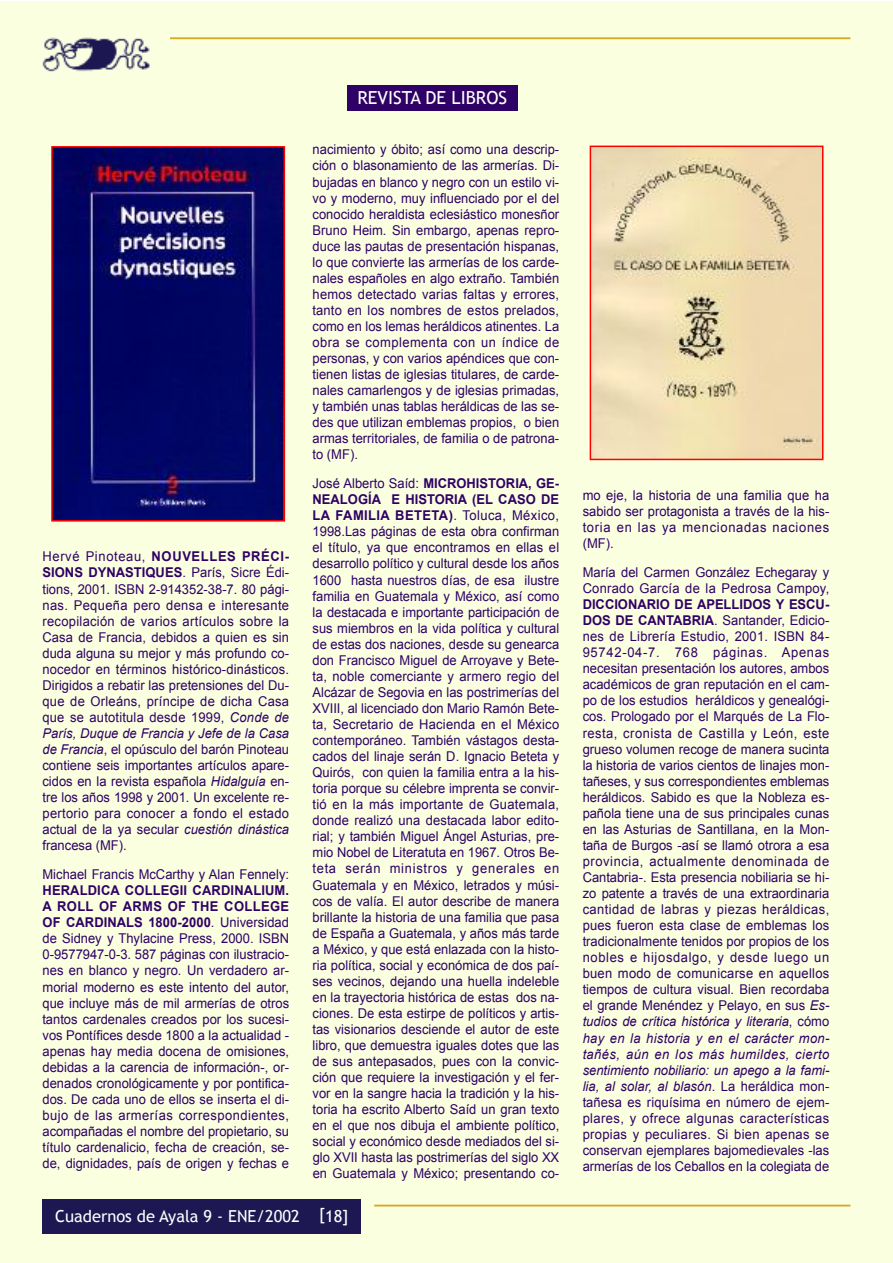
<style>
.page{position:relative;width:893px;height:1263px;background:#fff}
.page>*{position:absolute;margin:0;border:0;box-sizing:border-box;transform-origin:0 0}
.t1{font:18px "Trebuchet MS";color:#fff}
.t2{font:16.5px "Trebuchet MS";color:#fff}
.t3{font:13.5px/16px "Arial";color:#2f0065;text-align:justify;scale:.96 1}
.s1{font-weight:700}
.s2{font-style:italic}
</style>
<div class="page">
<div style="left:0;top:2px;width:893px;height:1260px;background:#faffe0"></div>
<div style="left:43px;top:1199px;width:318px;height:34px;background:#1d1851"></div>
<hr style="left:374px;top:1204px;width:476px;height:2px;background:#d8a925">
<hr style="left:170px;top:37px;width:680px;height:2px;background:#d8a925">
<img style="left:42px;top:37px;width:108px;height:35px">
<div style="left:347px;top:85px;width:170px;height:26px;background:#2f0065"></div>
<img style="left:54px;top:149px;width:228px;height:370px">
<div style="left:51px;top:146px;width:234px;height:376px;border:2px solid #f00"></div>
<img style="left:593px;top:149px;width:227px;height:308px">
<div style="left:590px;top:146px;width:233px;height:314px;border:2px solid #f00"></div>
<p class="t3" style="left:43px;top:549px;width:258px">Hervé Pinoteau, <span class="s1">NOUVELLES PRÉCI-SIONS DYNASTIQUES</span>. París, Sicre Édi&shy;tions, 2001. ISBN 2-914352-38-7. 80 pági&shy;nas. Pequeña pero densa e interesante recopilación de varios artículos sobre la Casa de Francia, debidos a quien es sin duda alguna su mejor y más profundo co&shy;nocedor en términos histórico-dinásticos.<br>Dirigidos a rebatir las pretensiones del Du&shy;que de Orleáns, príncipe de dicha Casa que se autotitula desde 1999, <span class="s2">Conde de París, Duque de Francia y Jefe de la Casa de Francia</span>, el opúsculo del barón Pinoteau contiene seis importantes artículos apare&shy;cidos en la revista española <span class="s2">Hidalguía</span> en&shy;tre los años 1998 y 2001. Un excelente re&shy;pertorio para conocer a fondo el estado actual de la ya secular <span class="s2">cuestión dinástica </span>francesa (MF).</p>
<p class="t3" style="left:43px;top:866px;width:258px">Michael Francis McCarthy y Alan Fennely:</p>
<p class="t3" style="left:43px;top:882px;width:258px"><span class="s1">HERALDICA COLLEGII CARDINALIUM.<br>A ROLL OF ARMS OF THE COLLEGE OF CARDINALS 1800-2000</span>. Universidad de Sidney y Thylacine Press, 2000. ISBN 0-9577947-0-3. 587 páginas con ilustracio&shy;nes en blanco y negro. Un verdadero ar&shy;morial moderno es este intento del autor, que incluye más de mil armerías de otros tantos cardenales creados por los sucesi&shy;vos Pontífices desde 1800 a la actualidad - apenas hay media docena de omisiones, debidas a la carencia de información-, or&shy;denados cronológicamente y por pontifica&shy;dos. De cada uno de ellos se inserta el di&shy;bujo de las armerías correspondientes, acompañadas el nombre del propietario, su título cardenalicio, fecha de creación, se&shy;de, dignidades, país de origen y fechas e</p>
<h1 class="t1" style="left:357px;top:87px;width:151px">REVISTA DE LIbROS</h1>
<h1 class="t1" style="left:412px;top:87px;width:59px">ITuLAR</h1>
<p class="t3" style="left:313px;top:142px;width:258px">nacimiento y óbito; así como una descrip&shy;ción o blasonamiento de las armerías. Di&shy;bujadas en blanco y negro con un estilo vi&shy;vo y moderno, muy influenciado por el del conocido heraldista eclesiástico monesñor Bruno Heim. Sin embargo, apenas repro&shy;duce las pautas de presentación hispanas, lo que convierte las armerías de los carde&shy;nales españoles en algo extraño. También hemos detectado varias faltas y errores, tanto en los nombres de estos prelados, como en los lemas heráldicos atinentes. La obra se complementa con un índice de personas, y con varios apéndices que con&shy;tienen listas de iglesias titulares, de carde&shy;nales camarlengos y de iglesias primadas, y también unas tablas heráldicas de las se&shy;des que utilizan emblemas propios, o bien armas territoriales, de familia o de patrona&shy;to (MF).</p>
<p class="t3" style="left:313px;top:475px;width:258px">José Alberto Saíd: <span class="s1">MICROHISTORIA, GE-NEALOGÍA E HISTORIA (EL CASO DE LA FAMILIA BETETA)</span>. Toluca, México, 1998.Las páginas de esta obra confirman el título, ya que encontramos en ellas el desarrollo político y cultural desde los años 1600 hasta nuestros días, de esa ilustre familia en Guatemala y México, así como la destacada e importante participación de sus miembros en la vida política y cultural de estas dos naciones, desde su genearca don Francisco Miguel de Arroyave y Bete&shy;ta, noble comerciante y armero regio del Alcázar de Segovia en las postrimerías del XVIII, al licenciado don Mario Ramón Bete&shy;ta, Secretario de Hacienda en el México contemporáneo. También vástagos desta&shy;cados del linaje serán D. Ignacio Beteta y Quirós, con quien la familia entra a la his&shy;toria porque su célebre imprenta se convir&shy;tió en la más importante de Guatemala, donde realizó una destacada labor edito&shy;rial; y también Miguel Ángel Asturias, pre&shy;mio Nobel de Literatuta en 1967. Otros Be&shy;teta serán ministros y generales en Guatemala y en México, letrados y músi&shy;cos de valía. El autor describe de manera brillante la historia de una familia que pasa de España a Guatemala, y años más tarde a México, y que está enlazada con la histo&shy;ria política, social y económica de dos paí&shy;ses vecinos, dejando una huella indeleble en la trayectoria histórica de estas dos na&shy;ciones. De esta estirpe de políticos y artis&shy;tas visionarios desciende el autor de este libro, que demuestra iguales dotes que las de sus antepasados, pues con la convic&shy;ción que requiere la investigación y el fer&shy;vor en la sangre hacia la tradición y la his&shy;toria ha escrito Alberto Saíd un gran texto en el que nos dibuja el ambiente político, social y económico desde mediados del si&shy;glo XVII hasta las postrimerías del siglo XX en Guatemala y México; presentando co-</p>
<p class="t3" style="left:583px;top:487px;width:258px">mo eje, la historia de una familia que ha sabido ser protagonista a través de la his&shy;toria en las ya mencionadas naciones (MF).</p>
<p class="t3" style="left:583px;top:564px;width:258px">María del Carmen González Echegaray y<br>Conrado García de la Pedrosa Campoy,</p>
<p class="t3" style="left:583px;top:596px;width:258px"><span class="s1">DICCIONARIO DE APELLIDOS Y ESCU-DOS DE CANTABRIA</span>. Santander, Edicio&shy;nes de Librería Estudio, 2001. ISBN 84- 95742-04-7. 768 páginas. Apenas necesitan presentación los autores, ambos académicos de gran reputación en el cam&shy;po de los estudios heráldicos y genealógi&shy;cos. Prologado por el Marqués de La Flo&shy;resta, cronista de Castilla y León, este grueso volumen recoge de manera sucinta la historia de varios cientos de linajes mon&shy;tañeses, y sus correspondientes emblemas heráldicos. Sabido es que la Nobleza es&shy;pañola tiene una de sus principales cunas en las Asturias de Santillana, en la Mon&shy;taña de Burgos -así se llamó otrora a esa provincia, actualmente denominada de Cantabria-. Esta presencia nobiliaria se hi&shy;zo patente a través de una extraordinaria cantidad de labras y piezas heráldicas, pues fueron esta clase de emblemas los tradicionalmente tenidos por propios de los nobles e hijosdalgo, y desde luego un buen modo de comunicarse en aquellos tiempos de cultura visual. Bien recordaba el grande Menéndez y Pelayo, en sus <span class="s2">Es&shy;tudios de crítica histórica y literaria</span>, cómo <span class="s2">hay en la historia y en el carácter mon&shy;tañés, aún en los más humildes, cierto sentimiento nobiliario: un apego a la fami&shy;lia, al solar, al blasón</span>. La heráldica mon&shy;tañesa es riquísima en número de ejem&shy;plares, y ofrece algunas características propias y peculiares. Si bien apenas se conservan ejemplares bajomedievales -las armerías de los Ceballos en la colegiata de</p>
<p class="t2" style="left:55px;top:1206px;width:295px">Cuadernos de Ayala 9 - ENE/2002 [18]</p>
</div>
